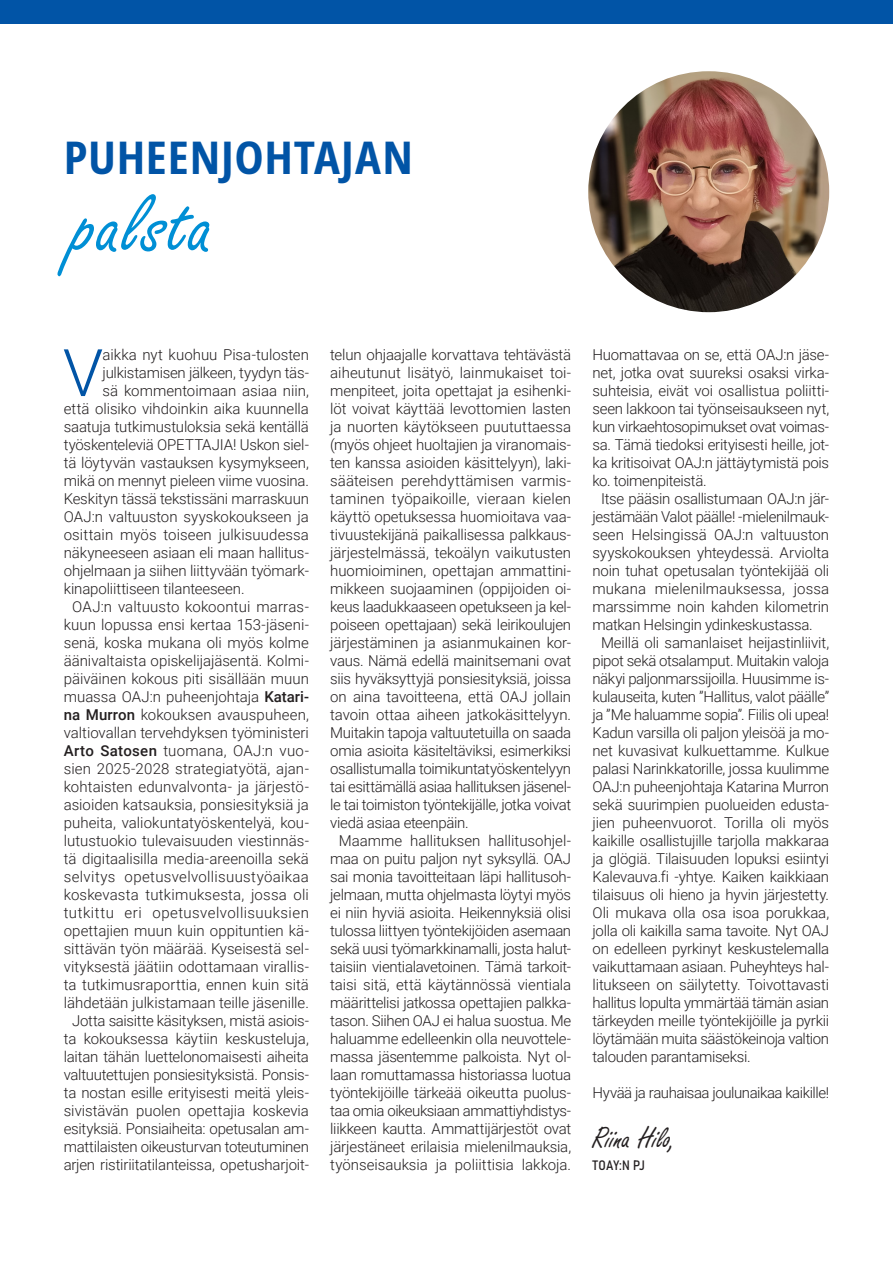
<style>
.page{position:relative;width:893px;height:1263px;background:#fff}
.page>*{position:absolute;margin:0;border:0;box-sizing:border-box;transform-origin:0 0}
.Pääotsikko{font:90px "Freestyle Script";letter-spacing:.01em;color:#008fd5}
.Leipäteksti{font:300 65.7px "Roboto";color:#0154a6}
.Pääotsikko-2{font:700 condensed 45px "Noto Sans";letter-spacing:.015em;color:#0154a6}
.Sisentämätön_leipis{font:31.5px "Freestyle Script";color:#231f20}
.Sisennetty_leipis{font:300 15px/18px "Roboto";letter-spacing:-.01em;color:#231f20;text-align:justify}
.Leipäteksti-2{font:300 15px "Roboto";letter-spacing:-.01em;color:#231f20}
.Sisentämätön_leipis-2{font:300 15px "Roboto";letter-spacing:-.03em;color:#231f20}
.Kirjoittaja__tekstin_loppuun{font:13.5px "Bahnschrift";color:#231f20}
.s1{font-weight:500}
</style>
<div class="page">
<div style="left:0;top:0;width:893px;height:23px;background:#0154a6"></div>
<img style="left:588px;top:71px;width:241px;height:241px;border-radius:120px">
<p class="Pääotsikko-2" style="left:64px;top:125px;width:351px">PUHEENJOHTAJAN</p>
<p class="Pääotsikko" style="left:74px;top:177px;width:141px">palsta</p>
<p class="Leipäteksti" style="left:63px;top:327px;width:42px">V</p>
<p class="Leipäteksti-2" style="left:103px;top:344px;width:208px">aikka nyt kuohuu Pisa-tulosten</p>
<p class="Leipäteksti-2" style="left:103px;top:362px;width:208px">julkistamisen jälkeen, tyydyn täs-</p>
<p class="Leipäteksti-2" style="left:103px;top:380px;width:208px">sä kommentoimaan asiaa niin,</p>
<p class="Leipäteksti-2" style="left:64px;top:398px;width:247px">että olisiko vihdoinkin aika kuunnella</p>
<p class="Leipäteksti-2" style="left:64px;top:416px;width:247px">saatuja tutkimustuloksia sekä kentällä</p>
<p class="Leipäteksti-2" style="left:64px;top:434px;width:247px">työskenteleviä OPETTAJIA! Uskon siel-</p>
<p class="Leipäteksti-2" style="left:64px;top:452px;width:247px">tä löytyvän vastauksen kysymykseen,</p>
<p class="Leipäteksti-2" style="left:64px;top:470px;width:247px">mikä on mennyt pieleen viime vuosina.</p>
<p class="Leipäteksti-2" style="left:64px;top:488px;width:247px">Keskityn tässä tekstissäni marraskuun</p>
<p class="Leipäteksti-2" style="left:64px;top:506px;width:247px">OAJ:n valtuuston syyskokoukseen ja</p>
<p class="Leipäteksti-2" style="left:64px;top:524px;width:247px">osittain myös toiseen julkisuudessa</p>
<p class="Leipäteksti-2" style="left:64px;top:542px;width:247px">näkyneeseen asiaan eli maan hallitus-</p>
<p class="Leipäteksti-2" style="left:64px;top:560px;width:247px">ohjelmaan ja siihen liittyvään työmark-</p>
<p class="Leipäteksti-2" style="left:64px;top:578px;width:182px">kinapoliittiseen tilanteeseen.</p>
<p class="Sisennetty_leipis" style="left:64px;top:597px;width:247px;text-align:center">OAJ:n valtuusto kokoontui marras&shy;kuun lopussa ensi kertaa 153-jäseni&shy;senä, koska mukana oli myös kolme äänivaltaista opiskelijajäsentä. Kolmi&shy;päiväinen kokous piti sisällään muun muassa OAJ:n puheenjohtaja <span class="s1">Katari&shy;na Murron</span> kokouksen avauspuheen, valtiovallan tervehdyksen työministeri <span class="s1">Arto Satosen</span> tuomana, OAJ:n vuo&shy;sien 2025-2028 strategiatyötä, ajan&shy;kohtaisten edunvalvonta- ja järjestö&shy;asioiden katsauksia, ponsiesityksiä ja puheita, valiokuntatyöskentelyä, kou&shy;lutustuokio tulevaisuuden viestinnäs&shy;tä digitaalisilla media-areenoilla sekä selvitys opetusvelvollisuustyöaikaa koskevasta tutkimuksesta, jossa oli tutkittu eri opetusvelvollisuuksien opettajien muun kuin oppituntien kä&shy;sittävän työn määrää. Kyseisestä sel&shy;vityksestä jäätiin odottamaan virallis&shy;ta tutkimusraporttia, ennen kuin sitä lähdetään julkistamaan teille jäsenille.</p>
<p class="Sisennetty_leipis" style="left:64px;top:1011px;width:247px;text-align:center">Jotta saisitte käsityksen, mistä asiois&shy;ta kokouksessa käytiin keskusteluja, laitan tähän luettelonomaisesti aiheita valtuutettujen ponsiesityksistä. Ponsis&shy;ta nostan esille erityisesti meitä yleis&shy;sivistävän puolen opettajia koskevia esityksiä. Ponsiaiheita: opetusalan am&shy;mattilaisten oikeusturvan toteutuminen arjen ristiriitatilanteissa, opetusharjoit-</p>
<p class="Sisennetty_leipis" style="left:330px;top:345px;width:242px">telun ohjaajalle korvattava tehtävästä aiheutunut lisätyö, lainmukaiset toi&shy;menpiteet, joita opettajat ja esihenki&shy;löt voivat käyttää levottomien lasten ja nuorten käytökseen puututtaessa (myös ohjeet huoltajien ja viranomais&shy;ten kanssa asioiden käsittelyyn), laki&shy;sääteisen perehdyttämisen varmis&shy;taminen työpaikoille, vieraan kielen käyttö opetuksessa huomioitava vaa&shy;tivuustekijänä paikallisessa palkkaus&shy;järjestelmässä, tekoälyn vaikutusten huomioiminen, opettajan ammattini&shy;mikkeen suojaaminen (oppijoiden oi&shy;keus laadukkaaseen opetukseen ja kel&shy;poiseen opettajaan) sekä leirikoulujen järjestäminen ja asianmukainen kor&shy;vaus. Nämä edellä mainitsemani ovat siis hyväksyttyjä ponsiesityksiä, joissa on aina tavoitteena, että OAJ jollain tavoin ottaa aiheen jatkokäsittelyyn.<br>Muitakin tapoja valtuutetuilla on saada omia asioita käsiteltäviksi, esimerkiksi osallistumalla toimikuntatyöskentelyyn tai esittämällä asiaa hallituksen jäsenel&shy;le tai toimiston työntekijälle, jotka voivat viedä asiaa eteenpäin.</p>
<p class="Sisennetty_leipis" style="left:330px;top:831px;width:242px;text-align:center">Maamme hallituksen hallitusohjel&shy;maa on puitu paljon nyt syksyllä. OAJ sai monia tavoitteitaan läpi hallitusoh&shy;jelmaan, mutta ohjelmasta löytyi myös ei niin hyviä asioita. Heikennyksiä olisi tulossa liittyen työntekijöiden asemaan sekä uusi työmarkkinamalli, josta halut&shy;taisiin vientialavetoinen. Tämä tarkoit&shy;taisi sitä, että käytännössä vientiala määrittelisi jatkossa opettajien palkka&shy;tason. Siihen OAJ ei halua suostua. Me haluamme edelleenkin olla neuvottele&shy;massa jäsentemme palkoista. Nyt ol&shy;laan romuttamassa historiassa luotua työntekijöille tärkeää oikeutta puolus&shy;taa omia oikeuksiaan ammattiyhdistys&shy;liikkeen kautta. Ammattijärjestöt ovat järjestäneet erilaisia mielenilmauksia, työnseisauksia ja poliittisia lakkoja.</p>
<p class="Sisennetty_leipis" style="left:592px;top:345px;width:238px">Huomattavaa on se, että OAJ:n jäse&shy;net, jotka ovat suureksi osaksi virka&shy;suhteisia, eivät voi osallistua poliitti&shy;seen lakkoon tai työnseisaukseen nyt, kun virkaehtosopimukset ovat voimas&shy;sa. Tämä tiedoksi erityisesti heille, jot&shy;ka kritisoivat OAJ:n jättäytymistä pois ko. toimenpiteistä.</p>
<p class="Sisennetty_leipis" style="left:592px;top:489px;width:238px;text-indent:9px">Itse pääsin osallistumaan OAJ:n jär&shy;jestämään Valot päälle! -mielenilmauk&shy;seen Helsingissä OAJ:n valtuuston syyskokouksen yhteydessä. Arviolta noin tuhat opetusalan työntekijää oli mukana mielenilmauksessa, jossa marssimme noin kahden kilometrin matkan Helsingin ydinkeskustassa.</p>
<p class="Sisennetty_leipis" style="left:592px;top:633px;width:238px;text-indent:9px">Meillä oli samanlaiset heijastinliivit, pipot sekä otsalamput. Muitakin valoja näkyi paljonmarssijoilla. Huusimme is&shy;kulauseita, kuten ”Hallitus, valot päälle” ja ”Me haluamme sopia”. Fiilis oli upea!<br>Kadun varsilla oli paljon yleisöä ja mo&shy;net kuvasivat kulkuettamme. Kulkue palasi Narinkkatorille, jossa kuulimme OAJ:n puheenjohtaja Katarina Murron sekä suurimpien puolueiden edusta&shy;jien puheenvuorot. Torilla oli myös kaikille osallistujille tarjolla makkaraa ja glögiä. Tilaisuuden lopuksi esiintyi Kalevauva.fi -yhtye. Kaiken kaikkiaan tilaisuus oli hieno ja hyvin järjestetty.<br>Oli mukava olla osa isoa porukkaa, jolla oli kaikilla sama tavoite. Nyt OAJ on edelleen pyrkinyt keskustelemalla vaikuttamaan asiaan. Puheyhteys hal&shy;litukseen on säilytetty. Toivottavasti hallitus lopulta ymmärtää tämän asian tärkeyden meille työntekijöille ja pyrkii löytämään muita säästökeinoja valtion talouden parantamiseksi.</p>
<p class="Sisentämätön_leipis-2" style="left:592px;top:1082px;width:238px">Hyvää ja rauhaisaa joulunaikaa kaikille!</p>
<p class="Sisentämätön_leipis" style="left:592px;top:1121px;width:86px">Riina Hilo,</p>
<p class="Kirjoittaja__tekstin_loppuun" style="left:592px;top:1155px;width:54px">TOAY:N PJ</p>
</div>
